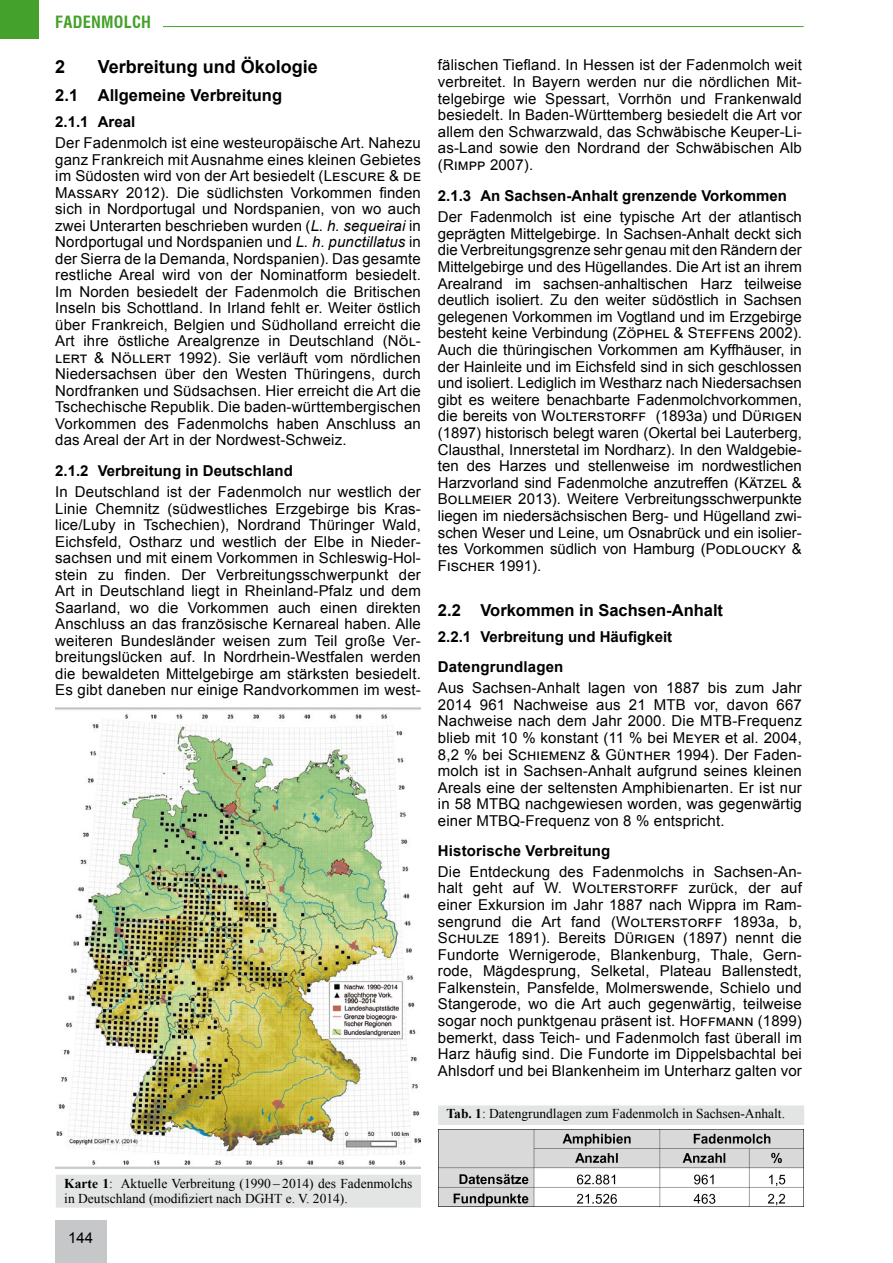
<style>
.page{position:relative;width:893px;height:1263px;background:#fff}
.page>*{position:absolute;margin:0;border:0;box-sizing:border-box;transform-origin:0 0}
.t1{font:700 18px "Arial";color:#000}
.t2{font:700 16.5px "Arial";color:#000}
.t3{font:700 condensed 16.5px "Swiss 721 BT";letter-spacing:.015em;color:#44a12b}
.t4{font:15px/16.6px "Arial";letter-spacing:.01em;color:#000;text-align:justify}
.t5{font:700 15px/30px "Arial";color:#000}
.t6{font:13.5px/15px "Times New Roman";color:#000}
.s1{font-style:italic}
.s2{font-weight:700}
</style>
<div class="page">
<div style="left:0;top:0;width:38px;height:38px;background:#44a12b"></div>
<hr style="left:163px;top:26px;width:641px;height:1px;background:#44a12b">
<div style="left:55px;top:1220px;width:51px;height:43px;background:#c6c7c8"></div>
<div style="left:56px;top:1175px;width:365px;height:33px;background:#e3e4e4"></div>
<img style="left:55px;top:707px;width:366px;height:462px">
<img style="left:438px;top:1129px;width:366px;height:78px">
<div style="left:438px;top:1105px;width:366px;height:20px;background:#e3e4e4"></div>
<p class="t3" style="left:55px;top:12px;width:97px">FADENMOLCH</p>
<p class="t1" style="left:55px;top:54px;width:12px">2</p>
<p class="t1" style="left:98px;top:54px;width:222px">Verbreitung und Ökologie</p>
<p class="t2" style="left:55px;top:84px;width:228px">2.1 Allgemeine Verbreitung</p>
<p class="t5" style="left:55px;top:107px;width:82px">2.1.1 Areal</p>
<p class="t4" style="left:55px;top:135px;width:367px">Der Fadenmolch ist eine westeuropäische Art. Nahezu ganz Frankreich mit Ausnahme eines kleinen Gebietes im Südosten wird von der Art besiedelt (Lescure &amp; de Massary 2012). Die südlichsten Vorkommen finden sich in Nordportugal und Nordspanien, von wo auch zwei Unterarten beschrieben wurden (<span class="s1">L. h. sequeirai</span> in Nordportugal und Nordspanien und <span class="s1">L. h. punctillatus</span> in der Sierra de la Demanda, Nordspanien). Das gesamte restliche Areal wird von der Nominatform besiedelt.<br>Im Norden besiedelt der Fadenmolch die Britischen Inseln bis Schottland. In Irland fehlt er. Weiter östlich über Frankreich, Belgien und Südholland erreicht die Art ihre östliche Arealgrenze in Deutschland (Nöl&shy;lert &amp; Nöllert 1992). Sie verläuft vom nördlichen Niedersachsen über den Westen Thüringens, durch Nordfranken und Südsachsen. Hier erreicht die Art die Tschechische Republik. Die baden-württembergischen Vorkommen des Fadenmolchs haben Anschluss an das Areal der Art in der Nordwest-Schweiz.</p>
<p class="t5" style="left:55px;top:456px;width:239px">2.1.2 Verbreitung in Deutschland</p>
<p class="t4" style="left:55px;top:484px;width:367px">In Deutschland ist der Fadenmolch nur westlich der Linie Chemnitz (südwestliches Erzgebirge bis Kras&shy;lice/Luby in Tschechien), Nordrand Thüringer Wald, Eichsfeld, Ostharz und westlich der Elbe in Nieder&shy;sachsen und mit einem Vorkommen in Schleswig-Hol&shy;stein zu finden. Der Verbreitungsschwerpunkt der Art in Deutschland liegt in Rheinland-Pfalz und dem Saarland, wo die Vorkommen auch einen direkten Anschluss an das französische Kernareal haben. Alle weiteren Bundesländer weisen zum Teil große Ver&shy;breitungslücken auf. In Nordrhein-Westfalen werden die bewaldeten Mittelgebirge am stärksten besiedelt.<br>Es gibt daneben nur einige Randvorkommen im west-</p>
<p class="t4" style="left:438px;top:57px;width:365px">fälischen Tiefland. In Hessen ist der Fadenmolch weit verbreitet. In Bayern werden nur die nördlichen Mit&shy;telgebirge wie Spessart, Vorrhön und Frankenwald besiedelt. In Baden-Württemberg besiedelt die Art vor allem den Schwarzwald, das Schwäbische Keuper-Li&shy;as-Land sowie den Nordrand der Schwäbischen Alb (Rimpp 2007).</p>
<p class="t5" style="left:438px;top:181px;width:350px">2.1.3 An Sachsen-Anhalt grenzende Vorkommen</p>
<p class="t4" style="left:438px;top:209px;width:366px">Der Fadenmolch ist eine typische Art der atlantisch geprägten Mittelgebirge. In Sachsen-Anhalt deckt sich die Verbreitungsgrenze sehr genau mit den Rändern der Mittelgebirge und des Hügellandes. Die Art ist an ihrem Arealrand im sachsen-anhaltischen Harz teilweise deutlich isoliert. Zu den weiter südöstlich in Sachsen gelegenen Vorkommen im Vogtland und im Erzgebirge besteht keine Verbindung (Zöphel &amp; Steffens 2002).<br>Auch die thüringischen Vorkommen am Kyffhäuser, in der Hainleite und im Eichsfeld sind in sich geschlossen und isoliert. Lediglich im Westharz nach Niedersachsen gibt es weitere benachbarte Fadenmolchvorkommen, die bereits von Wolterstorff (1893a) und Dürigen (1897) historisch belegt waren (Okertal bei Lauterberg, Clausthal, Innerstetal im Nordharz). In den Waldgebie&shy;ten des Harzes und stellenweise im nordwestlichen Harzvorland sind Fadenmolche anzutreffen (Kätzel &amp; Bollmeier 2013). Weitere Verbreitungsschwerpunkte liegen im niedersächsischen Berg- und Hügelland zwi&shy;schen Weser und Leine, um Osnabrück und ein isolier&shy;tes Vorkommen südlich von Hamburg (Podloucky &amp; Fischer 1991).</p>
<p class="t2" style="left:438px;top:598px;width:287px">2.2 Vorkommen in Sachsen-Anhalt</p>
<p class="t5" style="left:438px;top:622px;width:236px">2.2.1 Verbreitung und Häufigkeit<br>Datengrundlagen</p>
<p class="t4" style="left:438px;top:679px;width:365px">Aus Sachsen-Anhalt lagen von 1887 bis zum Jahr 2014 961 Nachweise aus 21 MTB vor, davon 667<br>Nachweise nach dem Jahr 2000. Die MTB-Frequenz blieb mit 10 % konstant (11 % bei Meyer et al. 2004, 8,2 % bei Schiemenz &amp; Günther 1994). Der Faden&shy;molch ist in Sachsen-Anhalt aufgrund seines kleinen Areals eine der seltensten Amphibienarten. Er ist nur in 58 MTBQ nachgewiesen worden, was gegenwärtig einer MTBQ-Frequenz von 8 % entspricht.</p>
<p class="t5" style="left:438px;top:836px;width:174px">Historische Verbreitung</p>
<p class="t4" style="left:438px;top:863px;width:365px">Die Entdeckung des Fadenmolchs in Sachsen-An&shy;halt geht auf W. Wolterstorff zurück, der auf einer Exkursion im Jahr 1887 nach Wippra im Ram&shy;sengrund die Art fand (Wolterstorff 1893a, b, Schulze 1891). Bereits Dürigen (1897) nennt die Fundorte Wernigerode, Blankenburg, Thale, Gern&shy;rode, Mägdesprung, Selketal, Plateau Ballenstedt, Falkenstein, Pansfelde, Molmerswende, Schielo und Stangerode, wo die Art auch gegenwärtig, teilweise sogar noch punktgenau präsent ist. Hoffmann (1899) bemerkt, dass Teich- und Fadenmolch fast überall im Harz häufig sind. Die Fundorte im Dippelsbachtal bei Ahlsdorf und bei Blankenheim im Unterharz galten vor</p>
<p class="t6" style="left:447px;top:1106px;width:340px"><span class="s2">Tab. 1</span>: Datengrundlagen zum Fadenmolch in Sachsen-Anhalt.</p>
<p class="t6" style="left:64px;top:1175px;width:350px"><span class="s2">Karte 1</span>: Aktuelle Verbreitung (1990 – 2014) des Fadenmolchs in Deutschland (modifiziert nach DGHT e. V. 2014).</p>
<p class="t4" style="left:68px;top:1229px;width:27px">144</p>
</div>
